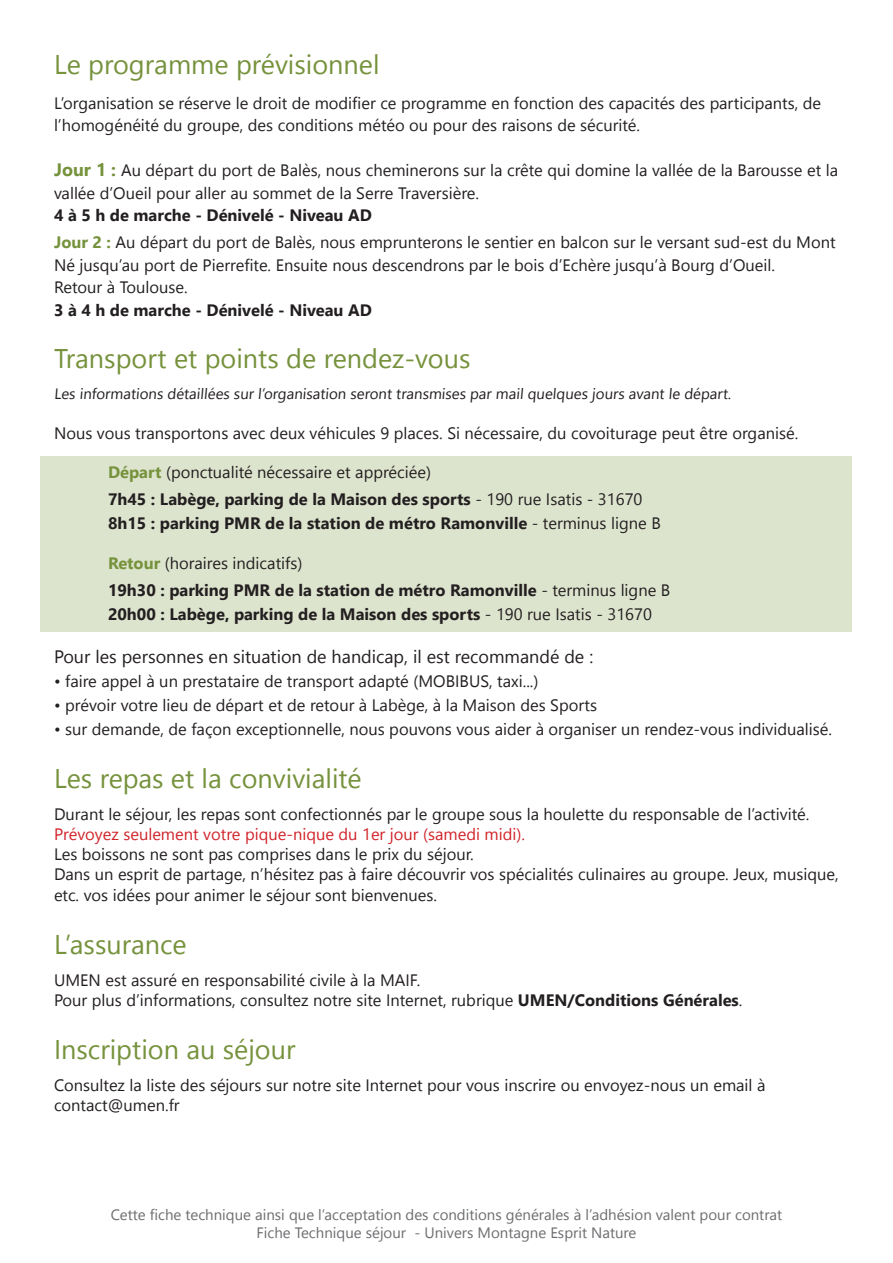
<style>
.page{position:relative;width:893px;height:1263px;background:#fff}
.page>*{position:absolute;margin:0;border:0;box-sizing:border-box;transform-origin:0 0}
.Titre_descriptif{font:27px "Leelawadee UI";color:#76923c}
.t1{font:18px "Leelawadee UI";color:#231f20}
.t2{font:16.5px/22.5px "Leelawadee UI";color:#231f20}
.t3{font:700 16.5px "Leelawadee UI";color:#231f20}
.t4{font:15px "Leelawadee UI";color:#6c6d70}
.t5{font:15px "Leelawadee UI";color:#231f20}
.s1{font-weight:700;font-size:18px;color:#76923c}
.s2{font-weight:700;color:#76923c}
.s3{font-weight:400}
.s4{color:#d1232a}
.s5{font-weight:700}
</style>
<div class="page">
<div style="left:40px;top:456px;width:811px;height:175px;background:#dde4ce"></div>
<p class="Titre_descriptif" style="left:54px;top:45px;width:327px">Le programme prévisionnel</p>
<p class="t2" style="left:54px;top:91px;width:769px">L’organisation se réserve le droit de modifier ce programme en fonction des capacités des participants, de l’homogénéité du groupe, des conditions météo ou pour des raisons de sécurité.</p>
<p class="t2" style="left:54px;top:158px;width:786px"><span class="s1">Jour 1 :</span> Au départ du port de Balès, nous cheminerons sur la crête qui domine la vallée de la Barousse et la vallée d’Oueil pour aller au sommet de la Serre Traversière.</p>
<p class="t3" style="left:54px;top:204px;width:319px">4 à 5 h de marche - Dénivelé - Niveau AD</p>
<p class="t2" style="left:54px;top:230px;width:783px"><span class="s2">Jour 2 :</span> Au départ du port de Balès, nous emprunterons le sentier en balcon sur le versant sud-est du Mont<br>Né jusqu’au port de Pierrefite. Ensuite nous descendrons par le bois d’Echère jusqu’à Bourg d’Oueil.</p>
<p class="t2" style="left:54px;top:275px;width:135px">Retour à Toulouse.</p>
<p class="t3" style="left:54px;top:298px;width:319px">3 à 4 h de marche - Dénivelé - Niveau AD</p>
<p class="Titre_descriptif" style="left:54px;top:340px;width:418px">Transport et points de rendez-vous</p>
<p class="t5" style="left:54px;top:383px;width:680px">Les informations détaillées sur l’organisation seront transmises par mail quelques jours avant le départ.</p>
<p class="t2" style="left:54px;top:421px;width:746px">Nous vous transportons avec deux véhicules 9 places. Si nécessaire, du covoiturage peut être organisé.</p>
<p class="t2" style="left:108px;top:460px;width:325px"><span class="s2">Départ</span> (ponctualité nécessaire et appréciée)</p>
<p class="t3" style="left:108px;top:488px;width:536px">7h45 : Labège, parking de la Maison des sports <span class="s3">- 190 rue Isatis - 31670</span></p>
<p class="t3" style="left:108px;top:512px;width:554px">8h15 : parking PMR de la station de métro Ramonville <span class="s3">- terminus ligne B</span></p>
<p class="t2" style="left:108px;top:551px;width:196px"><span class="s2">Retour</span> (horaires indicatifs)</p>
<p class="t3" style="left:108px;top:578px;width:564px">19h30 : parking PMR de la station de métro Ramonville <span class="s3">- terminus ligne B</span></p>
<p class="t3" style="left:108px;top:602px;width:545px">20h00 : Labège, parking de la Maison des sports <span class="s3">- 190 rue Isatis - 31670</span></p>
<p class="t1" style="left:54px;top:644px;width:541px">Pour les personnes en situation de handicap, il est recommandé de :</p>
<p class="t2" style="left:54px;top:669px;width:486px">• faire appel à un prestataire de transport adapté (MOBIBUS, taxi...)</p>
<p class="t2" style="left:54px;top:693px;width:545px">• prévoir votre lieu de départ et de retour à Labège, à la Maison des Sports</p>
<p class="t2" style="left:54px;top:717px;width:780px">• sur demande, de façon exceptionnelle, nous pouvons vous aider à organiser un rendez-vous individualisé.</p>
<p class="Titre_descriptif" style="left:54px;top:759px;width:309px">Les repas et la convivialité</p>
<p class="t2" style="left:54px;top:804px;width:757px;line-height:19.8px">Durant le séjour, les repas sont confectionnés par le groupe sous la houlette du responsable de l’activité.<br><span class="s4">Prévoyez seulement votre pique-nique du 1er jour (samedi midi).<br></span>Les boissons ne sont pas comprises dans le prix du séjour.</p>
<p class="t2" style="left:54px;top:862px;width:786px;line-height:21.6px">Dans un esprit de partage, n’hésitez pas à faire découvrir vos spécialités culinaires au groupe. Jeux, musique, etc. vos idées pour animer le séjour sont bienvenues.</p>
<p class="Titre_descriptif" style="left:54px;top:925px;width:134px">L’assurance</p>
<p class="t2" style="left:54px;top:970px;width:690px;line-height:19.8px">UMEN est assuré en responsabilité civile à la MAIF.<br>Pour plus d’informations, consultez notre site Internet, rubrique <span class="s5">UMEN/Conditions Générales</span>.</p>
<p class="Titre_descriptif" style="left:54px;top:1030px;width:243px">Inscription au séjour</p>
<p class="t2" style="left:54px;top:1073px;width:713px">Consultez la liste des séjours sur notre site Internet pour vous inscrire ou envoyez-nous un email à</p>
<p class="t2" style="left:54px;top:1093px;width:127px">contact@umen.fr</p>
<p class="t4" style="left:111px;top:1204px;width:673px">Cette fiche technique ainsi que l’acceptation des conditions générales à l’adhésion valent pour contrat</p>
<p class="t4" style="left:256px;top:1222px;width:381px">Fiche Technique séjour - Univers Montagne Esprit Nature</p>
</div>
